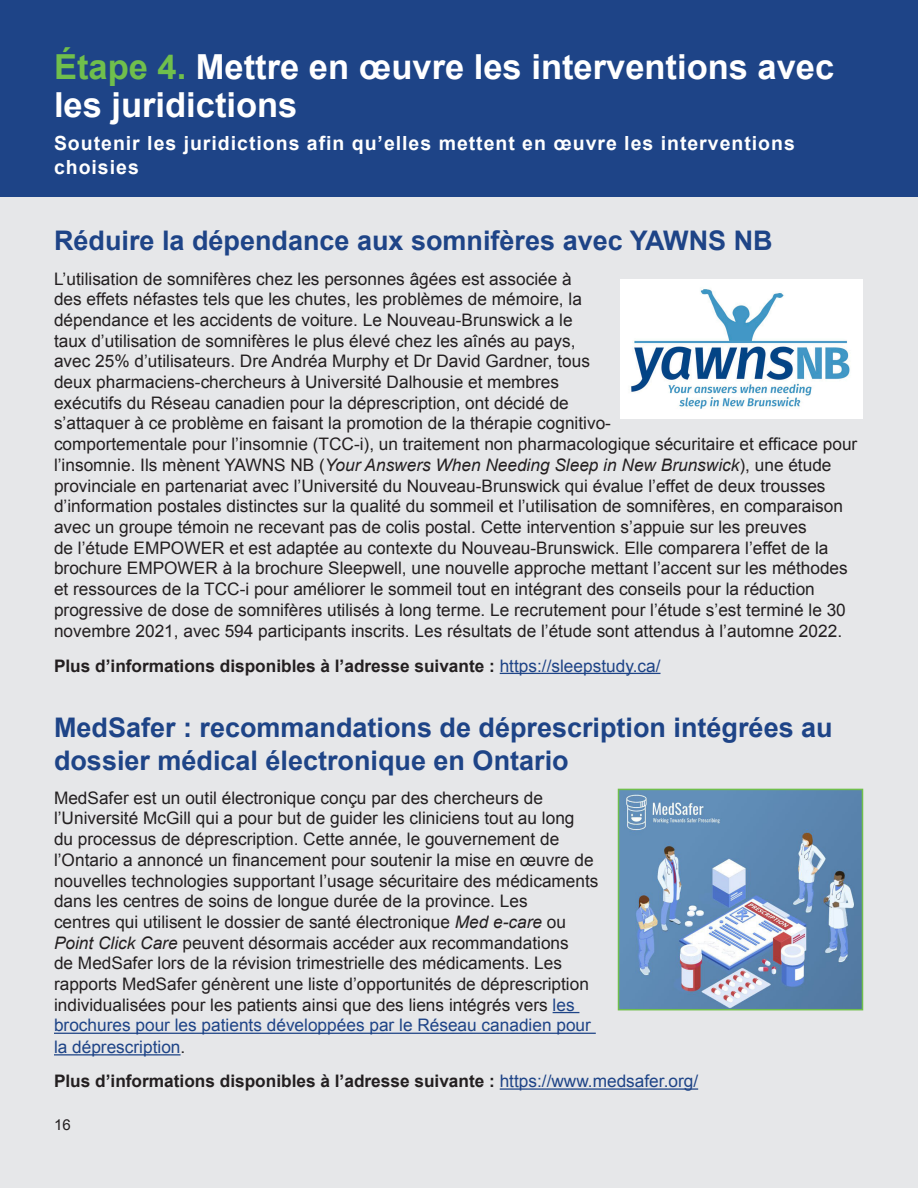
<style>
.page{position:relative;width:918px;height:1188px;background:#fff}
.page>*{position:absolute;margin:0;border:0;box-sizing:border-box;transform-origin:0 0}
.t1{font:700 34.5px/37.5px "Arial";color:#fff}
.t2{font:700 27px/32.4px "Arial";color:#1e4487}
.t3{font:700 19.5px/23.4px "Arial";letter-spacing:.05em;color:#fff}
.t4{font:17.25px/20.7px "Arial";color:#231f20}
.t5{font:700 17.25px "Arial";color:#231f20}
.t6{font:15px "Arial";color:#231f20}
.s1{color:#70bf4c}
.s2{font-style:italic}
.s3{font-weight:400;color:#1e4487}
.s4{color:#1e4487}
</style>
<div class="page">
<div style="left:0;top:197px;width:918px;height:991px;background:#e6e7e9"></div>
<div style="left:0;top:0;width:918px;height:196px;background:#1e4487"></div>
<hr style="left:500px;top:673px;width:161px;height:1px;background:#1e4487">
<svg style="left:553px;top:1012px;width:26px;height:1px"></svg>
<hr style="left:54px;top:1033px;width:542px;height:1px;background:#1e4487">
<hr style="left:54px;top:1054px;width:127px;height:1px;background:#1e4487">
<hr style="left:500px;top:1088px;width:198px;height:2px;background:#1e4487">
<img style="left:621px;top:792px;width:239px;height:215px">
<div style="left:618px;top:789px;width:245px;height:221px;border:2px solid #70bf4c"></div>
<img style="left:621px;top:280px;width:241px;height:139px">
<h1 class="t1" style="left:54px;top:48px;width:782px"><span class="s1">Étape 4.</span> Mettre en œuvre les interventions avec les juridictions</h1>
<p class="t3" style="left:54px;top:132px;width:742px">Soutenir les juridictions afin qu’elles mettent en œuvre les interventions choisies</p>
<h2 class="t2" style="left:54px;top:225px;width:720px">Réduire la dépendance aux somnifères avec YAWNS NB</h2>
<p class="t4" style="left:54px;top:268px;width:805px">L’utilisation de somnifères chez les personnes âgées est associée à<br>des effets néfastes tels que les chutes, les problèmes de mémoire, la<br>dépendance et les accidents de voiture. Le Nouveau-Brunswick a le<br>taux d’utilisation de somnifères le plus élevé chez les aînés au pays,<br>avec 25% d’utilisateurs. Dre Andréa Murphy et Dr David Gardner, tous<br>deux pharmaciens-chercheurs à Université Dalhousie et membres<br>exécutifs du Réseau canadien pour la déprescription, ont décidé de<br>s’attaquer à ce problème en faisant la promotion de la thérapie cognitivo-<br>comportementale pour l’insomnie (TCC-i), un traitement non pharmacologique sécuritaire et efficace pour l’insomnie. Ils mènent YAWNS NB (<span class="s2">Your Answers When Needing Sleep in New Brunswick</span>), une étude provinciale en partenariat avec l’Université du Nouveau-Brunswick qui évalue l’effet de deux trousses d’information postales distinctes sur la qualité du sommeil et l’utilisation de somnifères, en comparaison avec un groupe témoin ne recevant pas de colis postal. Cette intervention s’appuie sur les preuves<br>de l’étude EMPOWER et est adaptée au contexte du Nouveau-Brunswick. Elle comparera l’effet de la brochure EMPOWER à la brochure Sleepwell, une nouvelle approche mettant l’accent sur les méthodes et ressources de la TCC-i pour améliorer le sommeil tout en intégrant des conseils pour la réduction progressive de dose de somnifères utilisés à long terme. Le recrutement pour l’étude s’est terminé le 30 novembre 2021, avec 594 participants inscrits. Les résultats de l’étude sont attendus à l’automne 2022.</p>
<p class="t5" style="left:54px;top:656px;width:608px">Plus d’informations disponibles à l’adresse suivante : <span class="s3">https://sleepstudy.ca/</span></p>
<h2 class="t2" style="left:54px;top:712px;width:780px">MedSafer : recommandations de déprescription intégrées au dossier médical électronique en Ontario</h2>
<p class="t4" style="left:54px;top:787px;width:546px">MedSafer est un outil électronique conçu par des chercheurs de l’Université McGill qui a pour but de guider les cliniciens tout au long<br>du processus de déprescription. Cette année, le gouvernement de l’Ontario a annoncé un financement pour soutenir la mise en œuvre de nouvelles technologies supportant l’usage sécuritaire des médicaments dans les centres de soins de longue durée de la province. Les<br>centres qui utilisent le dossier de santé électronique <span class="s2">Med e-care</span> ou <span class="s2">Point Click Care</span> peuvent désormais accéder aux recommandations<br>de MedSafer lors de la révision trimestrielle des médicaments. Les rapports MedSafer génèrent une liste d’opportunités de déprescription individualisées pour les patients ainsi que des liens intégrés vers <span class="s4">les brochures pour les patients développées par le Réseau canadien pour la déprescription</span>.</p>
<p class="t5" style="left:54px;top:1072px;width:646px">Plus d’informations disponibles à l’adresse suivante : <span class="s3">https://www.medsafer.org/</span></p>
<p class="t6" style="left:54px;top:1117px;width:18px">16</p>
</div>
